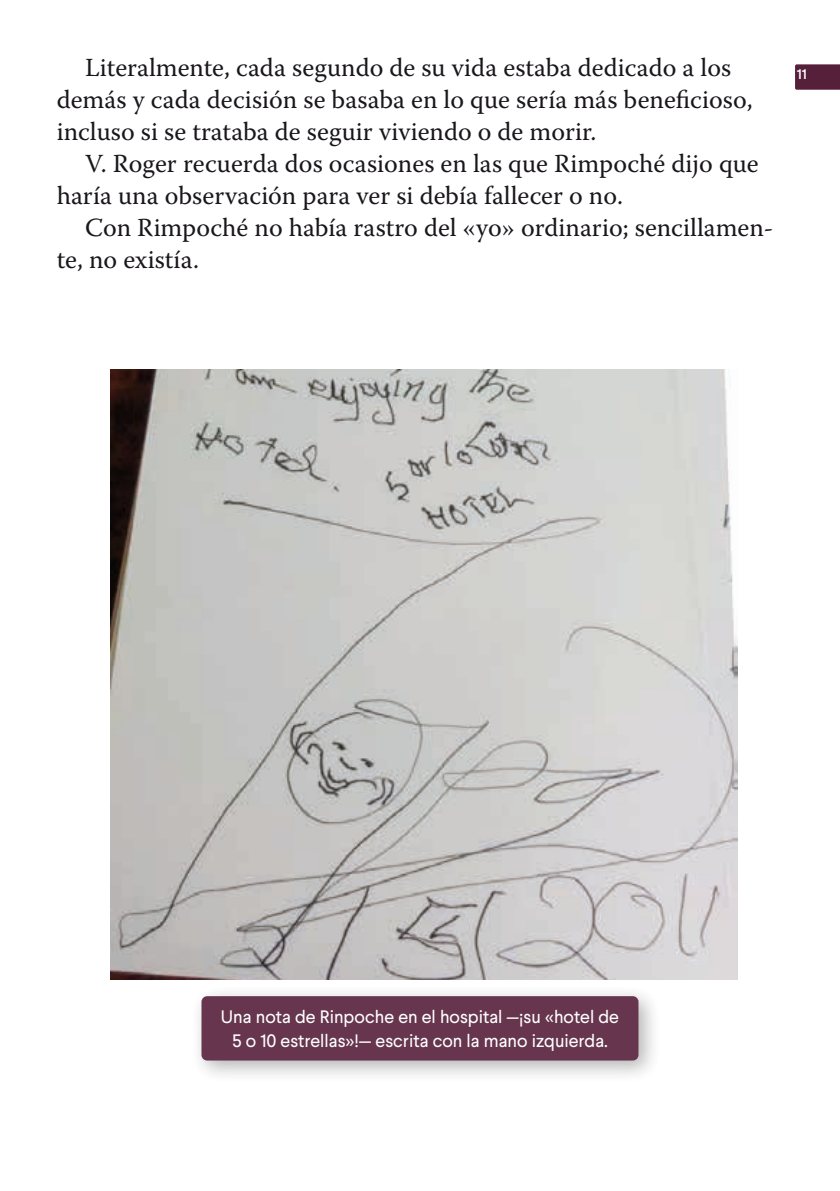
<style>
.page{position:relative;width:840px;height:1191px;background:#fff}
.page>*{position:absolute;margin:0;border:0;box-sizing:border-box;transform-origin:0 0}
.t1{font:26px/32px "Warnock Pro";color:#1a171c}
.t2{font:18px/24px "Larsseit";color:#fff;text-align:center}
.t3{font:500 14px "Larsseit";color:#fff}
</style>
<div class="page">
<div style="left:189px;top:984px;width:472px;height:99px;background:#1a171c;opacity:.36"></div>
<div style="left:201px;top:996px;width:437px;height:64px;background:#67364e;border-radius:6px"></div>
<img style="left:110px;top:369px;width:627px;height:610px">
<svg style="left:795px;top:64px;width:44px;height:26px"></svg>
<p class="t1" style="left:57px;top:51px;width:697px;text-indent:28px">Literalmente, cada segundo de su vida estaba dedicado a los demás y cada decisión se basaba en lo que sería más beneficioso, incluso si se trataba de seguir viviendo o de morir.</p>
<p class="t1" style="left:57px;top:147px;width:703px;text-indent:28px">V. Roger recuerda dos ocasiones en las que Rimpoché dijo que haría una observación para ver si debía fallecer o no.</p>
<p class="t1" style="left:57px;top:211px;width:717px;text-indent:28px">Con Rimpoché no había rastro del «yo» ordinario; sencillamen&shy;te, no existía.</p>
<p class="t3" style="left:796px;top:64px;width:12px">11</p>
<p class="t2" style="left:221px;top:1004px;width:399px">Una nota de Rinpoche en el hospital —¡su «hotel de<br>5 o 10 estrellas»!— escrita con la mano izquierda.</p>
</div>
